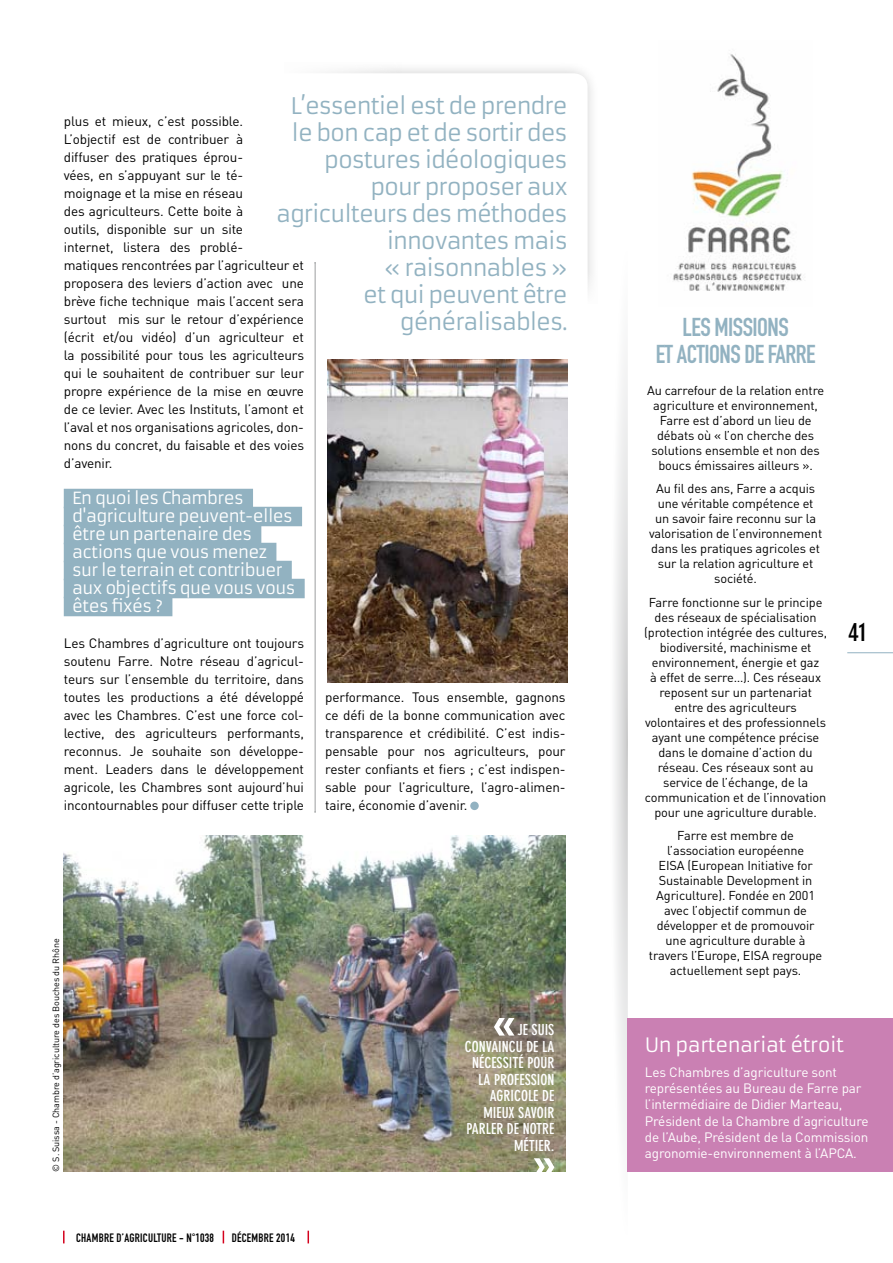
<style>
.page{position:relative;width:893px;height:1263px;background:#fff}
.page>*{position:absolute;margin:0;border:0;box-sizing:border-box;transform-origin:0 0}
.t1{font:25.5px/27px "DIN Engschrift";letter-spacing:-.02em;color:#92b2c1}
.t2{font:700 condensed 25.5px "DIN Neuzeit Grotesk";color:#000}
.t3{font:22.5px/27px "Armata";letter-spacing:-.05em;color:#92b2c1;text-align:right}
.t4{font:19.5px "Armata";letter-spacing:-.03em;color:#fff}
.t5{font:16.5px/18px "Armata";letter-spacing:-.04em;color:#fff}
.t6{font:700 condensed 15px/16.5px "DIN Neuzeit Grotesk";color:#fff;text-align:center}
.t7{font:13.5px/18px "DIN";letter-spacing:-.01em;color:#000;text-align:justify}
.t8{font:13.5px/16.2px "DIN";letter-spacing:-.01em;color:#fff}
.t9{font:12.75px/15px "DIN";letter-spacing:-.01em;color:#000;text-align:center}
.t10{font:12px "DIN Engschrift";letter-spacing:.02em;color:#000}
.t11{font:9px "DIN";letter-spacing:-.01em;color:#000}
</style>
<div class="page">
<div style="left:162px;top:61px;width:437px;height:280px;background:#000;opacity:.25"></div>
<div style="left:178px;top:73px;width:410px;height:252px;background:#fff;border-radius:14px"></div>
<div style="left:183px;top:260px;width:425px;height:183px;background:#fff"></div>
<div style="left:152px;top:0;width:250px;height:372px;background:#fff"></div>
<hr style="left:847px;top:652px;width:46px;height:1px;background:#92b2c1">
<div style="left:64px;top:489px;width:189px;height:19px;background:#92b2c1"></div>
<div style="left:64px;top:507px;width:238px;height:19px;background:#92b2c1"></div>
<div style="left:64px;top:525px;width:197px;height:19px;background:#92b2c1"></div>
<div style="left:64px;top:543px;width:212px;height:19px;background:#92b2c1"></div>
<div style="left:64px;top:561px;width:228px;height:19px;background:#92b2c1"></div>
<div style="left:64px;top:579px;width:241px;height:19px;background:#92b2c1"></div>
<div style="left:64px;top:597px;width:108px;height:19px;background:#92b2c1"></div>
<div style="left:470px;top:801px;width:9px;height:9px;background:#92b2c1;border-radius:50%"></div>
<svg style="left:614px;top:355px;width:14px;height:817px"></svg>
<hr style="left:315px;top:263px;width:1px;height:549px;background:#9c9e9f">
<img style="left:63px;top:836px;width:503px;height:335px">
<img style="left:673px;top:54px;width:129px;height:237px">
<img style="left:328px;top:359px;width:240px;height:323px">
<div style="left:628px;top:1018px;width:265px;height:153px;background:#ca80b3"></div>
<svg style="left:494px;top:1018px;width:20px;height:17px"></svg>
<svg style="left:534px;top:1158px;width:20px;height:14px"></svg>
<svg style="left:63px;top:1231px;width:2px;height:12px"></svg>
<svg style="left:308px;top:1231px;width:1px;height:12px"></svg>
<svg style="left:223px;top:1231px;width:1px;height:12px"></svg>
<h2 class="t3" style="left:276px;top:93px;width:293px">L’essentiel est de prendre le bon cap et de sortir des postures idéologiques pour proposer aux agriculteurs des méthodes innovantes mais<br>« raisonnables »<br>et qui peuvent être généralisables.</h2>
<p class="t7" style="left:64px;top:112px;width:242px;text-align:left">plus et mieux, c’est possible.<br>L’objectif est de contribuer à<br>diffuser des pratiques éprou-<br>vées, en s’appuyant sur le té&shy;moignage et la mise en réseau<br>des agriculteurs. Cette boite à<br>outils, disponible sur un site<br>internet, listera des problé-<br>matiques rencontrées par l’agriculteur et proposera des leviers d’action avec une brève fiche technique mais l’accent sera surtout mis sur le retour d’expérience (écrit et/ou vidéo) d’un agriculteur et la possibilité pour tous les agriculteurs qui le souhaitent de contribuer sur leur propre expérience de la mise en œuvre de ce levier. Avec les Instituts, l’amont et l’aval et nos organisations agricoles, don&shy;nons du concret, du faisable et des voies d’avenir.</p>
<p class="t5" style="left:72px;top:489px;width:225px">En quoi les Chambres d'agriculture peuvent-elles être un partenaire des actions que vous menez sur le terrain et contribuer aux objectifs que vous vous êtes fixés ?</p>
<p class="t7" style="left:64px;top:634px;width:242px">Les Chambres d’agriculture ont toujours soutenu Farre. Notre réseau d’agricul&shy;teurs sur l’ensemble du territoire, dans toutes les productions a été développé avec les Chambres. C’est une force col&shy;lective, des agriculteurs performants, reconnus. Je souhaite son développe&shy;ment. Leaders dans le développement agricole, les Chambres sont aujourd’hui incontournables pour diffuser cette triple</p>
<p class="t7" style="left:325px;top:688px;width:242px">performance. Tous ensemble, gagnons ce défi de la bonne communication avec transparence et crédibilité. C’est indis&shy;pensable pour nos agriculteurs, pour rester confiants et fiers ; c’est indispen&shy;sable pour l’agriculture, l’agro-alimen&shy;taire, économie d’avenir.</p>
<p class="t11" style="left:50px;top:1171px;width:235px;rotate:-90deg">© S. Suissa - Chambre d’agriculture des Bouches du Rhône</p>
<p class="t10" style="left:76px;top:1230px;width:139px">CHAMBRE D’AGRICULTURE - N°1038</p>
<p class="t10" style="left:232px;top:1230px;width:7px">DÉCEMBRE</p>
<p class="t10" style="left:276px;top:1230px;width:20px">2014</p>
<p class="t6" style="left:517px;top:1022px;width:21px">JE SUIS</p>
<p class="t6" style="left:465px;top:1038px;width:8px">CONVAINCU</p>
<p class="t6" style="left:526px;top:1038px;width:23px">DE LA</p>
<p class="t6" style="left:472px;top:1055px;width:7px">NÉCESSITÉ</p>
<p class="t6" style="left:527px;top:1055px;width:8px">POUR</p>
<p class="t6" style="left:478px;top:1071px;width:23px">LA PROFESSION<br>AGRICOLE</p>
<p class="t6" style="left:542px;top:1088px;width:7px">DE</p>
<p class="t6" style="left:483px;top:1104px;width:42px">MIEUX SAVOIR</p>
<p class="t6" style="left:466px;top:1121px;width:7px">PARLER</p>
<p class="t6" style="left:507px;top:1121px;width:23px">DE NOTRE<br>MÉTIER</p>
<p class="t6" style="left:551px;top:1137px;width:5px">.</p>
<h1 class="t1" style="left:656px;top:313px;width:135px;text-indent:27px">LES MISSIONS<br>ET ACTIONS DE FARRE</h1>
<p class="t9" style="left:647px;top:382px;width:179px">Au carrefour de la relation entre agriculture et environnement,<br>Farre est d’abord un lieu de débats où « l’on cherche des solutions ensemble et non des boucs émissaires ailleurs ».</p>
<p class="t9" style="left:649px;top:481px;width:175px">Au fil des ans, Farre a acquis une véritable compétence et un savoir faire reconnu sur la valorisation de l’environnement dans les pratiques agricoles et sur la relation agriculture et société.</p>
<p class="t9" style="left:644px;top:594px;width:184px">Farre fonctionne sur le principe des réseaux de spécialisation (protection intégrée des cultures, biodiversité, machinisme et environnement, énergie et gaz<br>à effet de serre…). Ces réseaux reposent sur un partenariat entre des agriculteurs volontaires et des professionnels ayant une compétence précise dans le domaine d’action du réseau. Ces réseaux sont au service de l’échange, de la communication et de l’innovation pour une agriculture durable.</p>
<p class="t9" style="left:649px;top:828px;width:175px">Farre est membre de l’association européenne<br>EISA (European Initiative for<br>Sustainable Development in<br>Agriculture). Fondée en 2001 avec l’objectif commun de développer et de promouvoir une agriculture durable à travers l’Europe, EISA regroupe actuellement sept pays.</p>
<h1 class="t2" style="left:848px;top:617px;width:19px">41</h1>
<h3 class="t4" style="left:645px;top:1033px;width:201px">U n partenariat étroit</h3>
<p class="t8" style="left:645px;top:1064px;width:225px">Les Chambres d’agriculture sont représentées au B ureau de Farre par l’intermédiaire de Didier Marteau, Président de la Chambre d’agriculture de l’Aube, Président de la Commission agronomie-environnement à l’APCA.</p>
</div>
